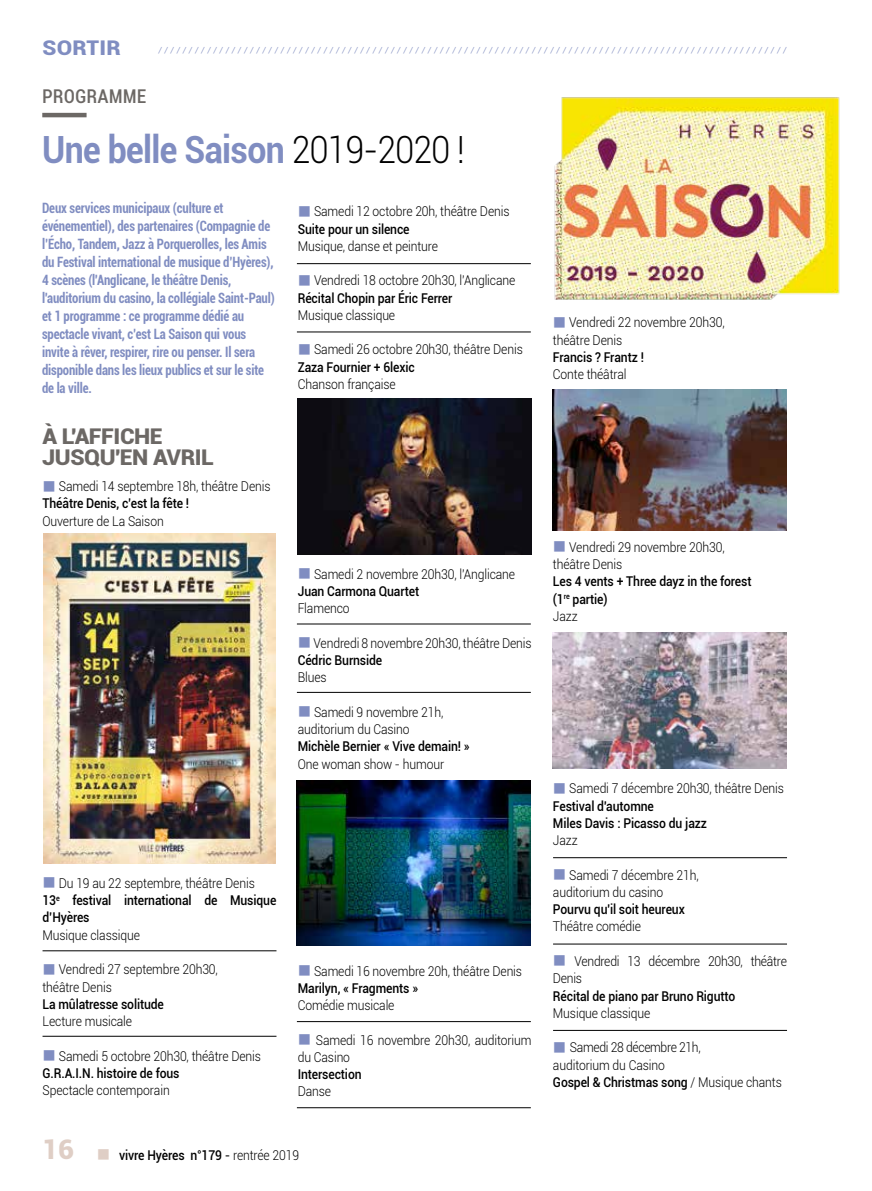
<style>
.page{position:relative;width:872px;height:1191px;background:#fff}
.page>*{position:absolute;margin:0;border:0;box-sizing:border-box;transform-origin:0 0}
.t1{font:700 37.5px "Roboto";letter-spacing:-.02em;color:#808dc1;scale:.9 1}
.t2{font:condensed 24px "Roboto";color:#6c6865;scale:.9 1}
.t3{font:900 21.6px/21px "Roboto";letter-spacing:-.02em;color:#6c6865;scale:1.06 1}
.t4{font:900 20.25px "Roboto";letter-spacing:.01em;color:#808dc1;scale:1.11 1}
.t5{font:700 condensed 14.25px/18px "Roboto";letter-spacing:-.01em;color:#808dc1;scale:.9 1}
.t6{font:300 13.5px/17.2px "Roboto";letter-spacing:-.01em;color:#000;scale:.9 1}
.t7{font:500 13.5px/17.2px "Roboto";letter-spacing:-.01em;color:#000;scale:.9 1}
.t8{font:300 8.4px "Roboto";color:#808dc1;scale:1.29 1}
.s1{font-weight:300;color:#000}
.s2{color:#808dc1}
.s3{font-weight:500}
.s4{font-weight:300}
.s5{font-weight:900;font-size:27px;color:#dfcec5}
.s6{color:#dfcec5}
.s7{font-weight:400}
</style>
<div class="page">
<hr style="left:42px;top:113px;width:45px;height:4px;background:#6c6865">
<img style="left:554px;top:97px;width:286px;height:203px">
<img style="left:43px;top:534px;width:233px;height:329px">
<img style="left:297px;top:399px;width:234px;height:156px">
<img style="left:297px;top:780px;width:234px;height:166px">
<img style="left:553px;top:389px;width:234px;height:142px">
<img style="left:553px;top:633px;width:234px;height:135px">
<hr style="left:43px;top:950px;width:233px;height:1px;background:#000">
<hr style="left:43px;top:1036px;width:233px;height:1px;background:#000">
<hr style="left:297px;top:1021px;width:234px;height:1px;background:#000">
<hr style="left:297px;top:1107px;width:234px;height:1px;background:#000">
<hr style="left:297px;top:692px;width:234px;height:1px;background:#000">
<hr style="left:297px;top:624px;width:234px;height:1px;background:#000">
<hr style="left:297px;top:332px;width:234px;height:1px;background:#000">
<hr style="left:553px;top:857px;width:234px;height:1px;background:#000">
<hr style="left:553px;top:943px;width:234px;height:1px;background:#000">
<hr style="left:553px;top:1030px;width:234px;height:1px;background:#000">
<hr style="left:297px;top:263px;width:234px;height:1px;background:#000">
<h3 class="t4" style="left:43px;top:33px;width:72px">SORTIR</h3>
<p class="t8" style="left:158px;top:44px;width:489px">///////////////////////////////////////////////////////////////////////////////////////////////////////</p>
<h2 class="t2" style="left:42px;top:78px;width:118px">programme</h2>
<h1 class="t1" style="left:42px;top:124px;width:471px">Une belle Saison <span class="s1">2019-2020 !</span></h1>
<p class="t5" style="left:42px;top:199px;width:260px">Deux services municipaux (culture et événementiel), des partenaires (Compagnie de l’Écho, Tandem, Jazz à Porquerolles, les Amis du Festival international de musique d’Hyères), 4 scènes (l'Anglicane, le théâtre Denis, l'auditorium du casino, la collégiale Saint-Paul) et 1 programme : ce programme dédié au spectacle vivant, c’est La Saison qui vous invite à rêver, respirer, rire ou penser. Il sera disponible dans les lieux publics et sur le site de la ville.</p>
<p class="t6" style="left:298px;top:202px;width:237px"><span class="s2">■</span> Samedi 12 octobre 20h, théâtre Denis<br><span class="s3">Suite pour un silence</span></p>
<p class="t6" style="left:298px;top:237px;width:157px">Musique, danse et peinture</p>
<p class="t6" style="left:298px;top:271px;width:243px"><span class="s2">■</span> Vendredi 18 octobre 20h30, l'Anglicane<br><span class="s3">Récital Chopin par Éric Ferrer</span></p>
<p class="t6" style="left:298px;top:306px;width:110px">Musique classique</p>
<p class="t6" style="left:298px;top:340px;width:252px"><span class="s2">■</span> Samedi 26 octobre 20h30, théâtre Denis<br><span class="s3">Zaza Fournier + 6lexic</span></p>
<p class="t6" style="left:298px;top:375px;width:110px">Chanson française</p>
<h3 class="t3" style="left:43px;top:425px;width:163px">À L'AFFICHE<br>JUSQU'EN AVRIL</h3>
<p class="t6" style="left:43px;top:477px;width:255px"><span class="s2">■</span> Samedi 14 septembre 18h, théâtre Denis<br><span class="s3">Théâtre Denis, c’est la fête !</span></p>
<p class="t6" style="left:43px;top:512px;width:136px">Ouverture de La Saison</p>
<p class="t6" style="left:298px;top:565px;width:243px"><span class="s2">■</span> Samedi 2 novembre 20h30, l'Anglicane<br><span class="s3">Juan Carmona Quartet</span></p>
<p class="t6" style="left:298px;top:599px;width:59px">Flamenco</p>
<p class="t6" style="left:298px;top:634px;width:261px"><span class="s2">■</span> Vendredi 8 novembre 20h30, théâtre Denis<br><span class="s3">Cédric Burnside</span></p>
<p class="t6" style="left:298px;top:668px;width:34px">Blues</p>
<p class="t6" style="left:298px;top:703px;width:163px"><span class="s2">■</span> Samedi 9 novembre 21h, auditorium du Casino</p>
<p class="t7" style="left:298px;top:737px;width:193px">Michèle Bernier « Vive demain! »</p>
<p class="t6" style="left:298px;top:754px;width:164px">One woman show - humour</p>
<p class="t7" style="left:43px;top:874px;width:261px"><span class="s2">■</span> <span class="s4">Du 19 au 22 septembre, théâtre Denis<br></span>13<sup>e</sup> festival international de Musique d’Hyères</p>
<p class="t6" style="left:43px;top:926px;width:110px">Musique classique</p>
<p class="t6" style="left:43px;top:960px;width:196px"><span class="s2">■</span> Vendredi 27 septembre 20h30, théâtre Denis</p>
<p class="t7" style="left:43px;top:994px;width:136px">La mûlatresse solitude</p>
<p class="t6" style="left:43px;top:1012px;width:101px">Lecture musicale</p>
<p class="t6" style="left:43px;top:1046px;width:244px"><span class="s2">■</span> Samedi 5 octobre 20h30, théâtre Denis<br><span class="s3">G.R.A.I.N. histoire de fous</span></p>
<p class="t6" style="left:43px;top:1081px;width:143px">Spectacle contemporain</p>
<p class="t6" style="left:298px;top:961px;width:251px"><span class="s2">■</span> Samedi 16 novembre 20h, théâtre Denis<br><span class="s3">Marilyn, « Fragments »</span></p>
<p class="t6" style="left:298px;top:996px;width:109px">Comédie musicale</p>
<p class="t6" style="left:298px;top:1030px;width:261px"><span class="s2">■</span> Samedi 16 novembre 20h30, auditorium du Casino</p>
<p class="t7" style="left:298px;top:1065px;width:72px">Intersection</p>
<p class="t6" style="left:298px;top:1082px;width:39px">Danse</p>
<p class="t7" style="left:42px;top:1145px;width:287px"><span class="s5">16</span> <span class="s6">■</span> vivre Hyères n°179 <span class="s7">-</span> <span class="s4">rentrée 2019</span></p>
<p class="t6" style="left:553px;top:314px;width:192px"><span class="s2">■</span> Vendredi 22 novembre 20h30, théâtre Denis</p>
<p class="t7" style="left:553px;top:348px;width:103px">Francis ? Frantz !</p>
<p class="t6" style="left:553px;top:365px;width:83px">Conte théâtral</p>
<p class="t6" style="left:553px;top:538px;width:192px"><span class="s2">■</span> Vendredi 29 novembre 20h30, théâtre Denis</p>
<p class="t7" style="left:553px;top:572px;width:222px">Les 4 vents + Three dayz in the forest (1<sup>re</sup> partie)<br><span class="s4">Jazz</span></p>
<p class="t7" style="left:553px;top:779px;width:258px"><span class="s2">■</span> <span class="s4">Samedi 7 décembre 20h30, théâtre Denis<br></span>Festival d'automne<br>Miles Davis : Picasso du jazz</p>
<p class="t6" style="left:553px;top:831px;width:29px">Jazz</p>
<p class="t6" style="left:553px;top:866px;width:163px"><span class="s2">■</span> Samedi 7 décembre 21h, auditorium du casino</p>
<p class="t7" style="left:553px;top:900px;width:148px">Pourvu qu'il soit heureux</p>
<p class="t6" style="left:553px;top:917px;width:99px">Théâtre comédie</p>
<p class="t6" style="left:553px;top:952px;width:261px"><span class="s2">■</span> Vendredi 13 décembre 20h30, théâtre<br>Denis</p>
<p class="t7" style="left:553px;top:986px;width:204px">Récital de piano par Bruno Rigutto</p>
<p class="t6" style="left:553px;top:1004px;width:110px">Musique classique</p>
<p class="t6" style="left:553px;top:1038px;width:256px"><span class="s2">■</span> Samedi 28 décembre 21h,<br>auditorium du Casino<br><span class="s3">Gospel &amp; Christmas song</span> / Musique chants</p>
</div>
